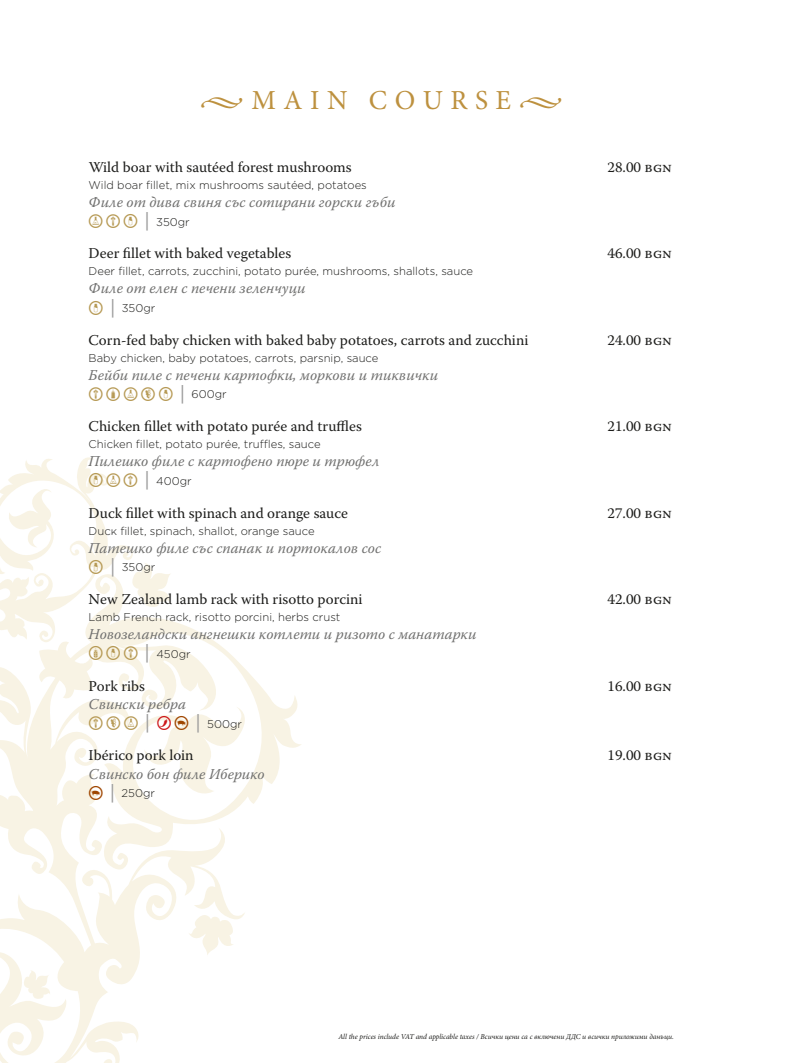
<style>
.page{position:relative;width:798px;height:1063px;background:#fff}
.page>*{position:absolute;margin:0;border:0;box-sizing:border-box;transform-origin:0 0}
.t1{font:27.5px "Minion Pro";letter-spacing:.275em;color:#bd913f}
.t2{font:20px "Allergens";color:#b69954}
.t3{font:15px "Warnock Pro";color:#1d1d1b}
.t4{font:italic 15px "Warnock Pro";color:#70706f}
.t5{font:300 11.25px "Gotham Pro";color:#1d1d1b}
.t6{font:italic 7.5px "Minion Pro";letter-spacing:-.01em;color:#1d1d1b}
.s1{font-family:"Gotham";color:#9d9d9d}
.s2{font-family:"Gotham Pro";font-weight:300;font-size:11.25px;color:#1d1d1b}
.s3{font-family:"Allergens";font-weight:400;font-size:20px;color:#b69954}
.s4{font-family:"Gotham";font-weight:400;font-size:20px;color:#9d9d9d}
.s5{color:#cd171a}
.s6{color:#9f4600}
.s7{font-family:"Allergens";font-weight:400;font-size:20px;color:#9f4600}
</style>
<div class="page">
<svg style="left:0;top:457px;width:301px;height:606px"></svg>
<h1 class="t1" style="left:200px;top:81px;width:364px">•MAIN COURSE•</h1>
<p class="t3" style="left:89px;top:158px;width:264px">Wild boar with sautéed forest mushrooms</p>
<p class="t3" style="left:607px;top:158px;width:66px">28.00 bgn</p>
<p class="t5" style="left:89px;top:179px;width:279px">Wild boar fillet, mix mushrooms sautéed, potatoes</p>
<p class="t4" style="left:89px;top:193px;width:308px">Филе от дива свиня със сотирани горски гъби</p>
<h2 class="t2" style="left:89px;top:214px;width:103px">SULPHITES CELERY MILK <span class="s1">|</span> <span class="s2">350gr</span></h2>
<p class="t3" style="left:89px;top:245px;width:204px">Deer fillet with baked vegetables</p>
<p class="t3" style="left:607px;top:245px;width:66px">46.00 bgn</p>
<p class="t5" style="left:89px;top:265px;width:386px">Deer fillet, carrots, zucchini, potato purée, mushrooms, shallots, sauce</p>
<p class="t4" style="left:89px;top:279px;width:218px">Филе от елен с печени зеленчуци</p>
<p class="t5" style="left:89px;top:302px;width:68px"><span class="s3">MILK</span> <span class="s4">|</span> 350gr</p>
<p class="t3" style="left:89px;top:331px;width:441px">Corn-fed baby chicken with baked baby potatoes, carrots and zucchini</p>
<p class="t3" style="left:607px;top:331px;width:66px">24.00 bgn</p>
<p class="t5" style="left:89px;top:352px;width:291px">Baby chicken, baby potatoes, carrots, parsnip, sauce</p>
<p class="t4" style="left:89px;top:366px;width:351px">Бейби пиле с печени картофки, моркови и тиквички</p>
<h2 class="t2" style="left:89px;top:387px;width:139px">CELERY MUSTARD SULPHITES SOY MILK <span class="s1">|</span> <span class="s2">600gr</span></h2>
<p class="t3" style="left:89px;top:417px;width:274px">Chicken fillet with potato purée and truffles</p>
<p class="t3" style="left:607px;top:417px;width:66px">21.00 bgn</p>
<p class="t5" style="left:89px;top:438px;width:233px">Chicken fillet, potato purée, truffles, sauce</p>
<p class="t4" style="left:89px;top:452px;width:292px">Пилешко филе с картофено пюре и трюфел</p>
<h2 class="t2" style="left:89px;top:473px;width:104px">MILK SULPHITES CELERY <span class="s1">|</span> <span class="s2">400gr</span></h2>
<p class="t3" style="left:89px;top:504px;width:260px">Duck fillet with spinach and orange sauce</p>
<p class="t3" style="left:607px;top:504px;width:66px">27.00 bgn</p>
<p class="t5" style="left:89px;top:525px;width:227px">Ducк fillet, spinach, shallot, orange sauce</p>
<p class="t4" style="left:89px;top:539px;width:294px">Патешко филе със спанак и портокалов сос</p>
<p class="t5" style="left:89px;top:561px;width:68px"><span class="s3">MILK</span> <span class="s4">|</span> 350gr</p>
<p class="t3" style="left:89px;top:590px;width:275px">New Zealand lamb rack with risotto porcini</p>
<p class="t3" style="left:607px;top:590px;width:66px">42.00 bgn</p>
<p class="t5" style="left:89px;top:611px;width:253px">Lamb French rack, risotto porcini, herbs crust</p>
<p class="t4" style="left:89px;top:625px;width:389px">Новозеландски ангнешки котлети и ризото с манатарки</p>
<h2 class="t2" style="left:89px;top:646px;width:103px">GLUTEN MILK CELERY <span class="s1">|</span> <span class="s2">450gr</span></h2>
<p class="t3" style="left:89px;top:677px;width:58px">Pork ribs</p>
<p class="t3" style="left:607px;top:677px;width:66px">16.00 bgn</p>
<p class="t4" style="left:89px;top:695px;width:99px">Свински ребра</p>
<h2 class="t2" style="left:89px;top:716px;width:155px">CELERY SOY SULPHITES <span class="s1">|</span> <span class="s5">SPICY</span><span class="s6">PORK</span> <span class="s1">|</span> <span class="s2">500gr</span></h2>
<p class="t3" style="left:89px;top:747px;width:106px">Ibérico pork loin</p>
<p class="t3" style="left:607px;top:747px;width:66px">19.00 bgn</p>
<p class="t4" style="left:89px;top:765px;width:177px">Свинско бон филе Иберико</p>
<p class="t5" style="left:89px;top:787px;width:68px"><span class="s7">PORK</span> <span class="s4">|</span> 250gr</p>
<p class="t6" style="left:338px;top:1031px;width:337px">All the prices include VAT and applicable taxes / Всички цени са с включени ДДС и всички приложими данъци.</p>
</div>
